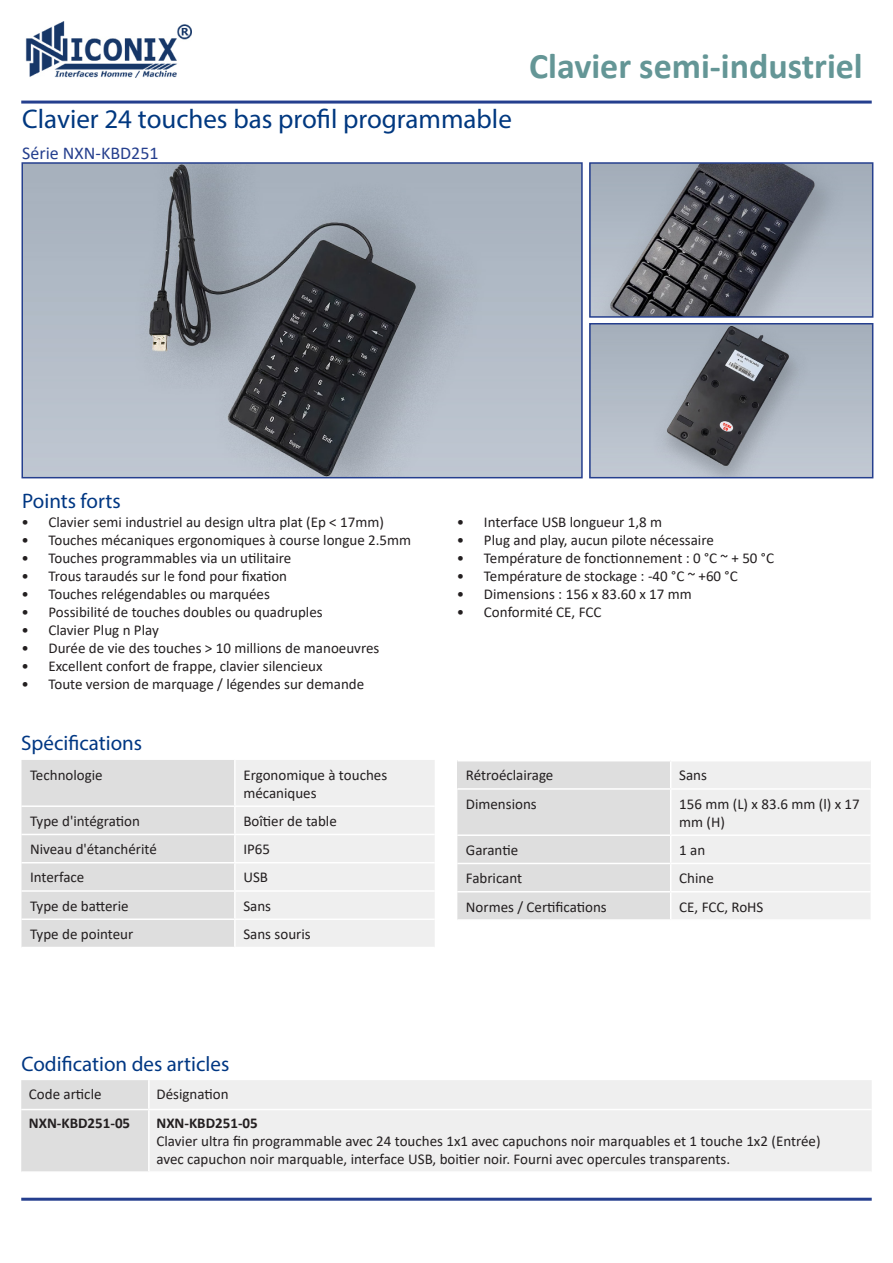
<style>
.page{position:relative;width:893px;height:1263px;background:#fff}
.page>*{position:absolute;margin:0;border:0;box-sizing:border-box;transform-origin:0 0}
.t1{font:700 36px "Calibri";color:#649696}
.t2{font:27px "Myriad Pro";color:#003880}
.t3{font:21px "Myriad Pro";color:#003783}
.t4{font:18px "Calibri";color:#253f8e}
.t5{font:15px/18px "Calibri";color:#231f20}
.t6{font:700 15px "Calibri";color:#231f20}
</style>
<div class="page">
<hr style="left:21px;top:1198px;width:851px;height:3px;background:#253f8e">
<hr style="left:21px;top:101px;width:851px;height:3px;background:#253f8e">
<img style="left:25px;top:21px;width:166px;height:57px">
<img style="left:24px;top:165px;width:556px;height:310px">
<div style="left:21px;top:162px;width:562px;height:316px;border:2px solid #253f8e"></div>
<img style="left:592px;top:165px;width:278px;height:150px">
<div style="left:589px;top:162px;width:284px;height:156px;border:2px solid #253f8e"></div>
<img style="left:592px;top:326px;width:278px;height:149px">
<div style="left:589px;top:323px;width:284px;height:155px;border:2px solid #253f8e"></div>
<div style="left:21px;top:1080px;width:127px;height:91px;background:#dedede"></div>
<div style="left:150px;top:1080px;width:722px;height:91px;background:#efefef"></div>
<hr style="left:21px;top:1109px;width:128px;height:1px;background:#fff">
<hr style="left:149px;top:1109px;width:723px;height:1px;background:#fff">
<svg style="left:21px;top:760px;width:414px;height:187px"></svg>
<hr style="left:234px;top:760px;width:2px;height:45px;background:#fff">
<hr style="left:21px;top:805px;width:214px;height:2px;background:#fff">
<hr style="left:234px;top:807px;width:2px;height:27px;background:#fff">
<hr style="left:235px;top:805px;width:200px;height:2px;background:#fff">
<hr style="left:21px;top:834px;width:214px;height:1px;background:#fff">
<hr style="left:234px;top:835px;width:2px;height:27px;background:#fff">
<hr style="left:235px;top:834px;width:200px;height:1px;background:#fff">
<hr style="left:21px;top:862px;width:214px;height:1px;background:#fff">
<hr style="left:21px;top:890px;width:214px;height:2px;background:#fff">
<hr style="left:234px;top:863px;width:2px;height:27px;background:#fff">
<hr style="left:234px;top:892px;width:2px;height:26px;background:#fff">
<hr style="left:234px;top:920px;width:2px;height:27px;background:#fff">
<hr style="left:235px;top:862px;width:200px;height:1px;background:#fff">
<hr style="left:235px;top:890px;width:200px;height:2px;background:#fff">
<hr style="left:21px;top:918px;width:214px;height:2px;background:#fff">
<hr style="left:235px;top:918px;width:200px;height:2px;background:#fff">
<svg style="left:457px;top:761px;width:414px;height:158px"></svg>
<hr style="left:671px;top:834px;width:200px;height:2px;background:#fff">
<hr style="left:457px;top:863px;width:214px;height:1px;background:#fff">
<hr style="left:457px;top:891px;width:214px;height:1px;background:#fff">
<hr style="left:671px;top:863px;width:200px;height:1px;background:#fff">
<hr style="left:671px;top:891px;width:200px;height:1px;background:#fff">
<p class="t2" style="left:22px;top:102px;width:491px">Clavier 24 touches bas profil programmable</p>
<p class="t4" style="left:22px;top:140px;width:138px">Série NXN-KBD251</p>
<p class="t1" style="left:529px;top:41px;width:335px">Clavier semi-industriel</p>
<p class="t3" style="left:22px;top:488px;width:100px">Points forts</p>
<p class="t5" style="left:21px;top:513px;width:364px">• Clavier semi industriel au design ultra plat (Ep &lt; 17mm)</p>
<p class="t5" style="left:21px;top:531px;width:391px">• Touches mécaniques ergonomiques à course longue 2.5mm</p>
<p class="t5" style="left:21px;top:549px;width:271px">• Touches programmables via un utilitaire</p>
<p class="t5" style="left:21px;top:567px;width:267px">• Trous taraudés sur le fond pour fixation</p>
<p class="t5" style="left:21px;top:585px;width:250px">• Touches relégendables ou marquées</p>
<p class="t5" style="left:21px;top:603px;width:303px">• Possibilité de touches doubles ou quadruples</p>
<p class="t5" style="left:21px;top:621px;width:139px">• Clavier Plug n Play</p>
<p class="t5" style="left:21px;top:639px;width:359px">• Durée de vie des touches &gt; 10 millions de manoeuvres</p>
<p class="t5" style="left:21px;top:657px;width:303px">• Excellent confort de frappe, clavier silencieux</p>
<p class="t5" style="left:21px;top:675px;width:344px">• Toute version de marquage / légendes sur demande</p>
<p class="t3" style="left:21px;top:730px;width:122px">Spécifications</p>
<p class="t5" style="left:30px;top:765px;width:74px">Technologie</p>
<p class="t5" style="left:243px;top:765px;width:145px">Ergonomique à touches</p>
<p class="t5" style="left:243px;top:783px;width:75px">mécaniques</p>
<p class="t5" style="left:30px;top:812px;width:112px">Type d'intégration</p>
<p class="t5" style="left:243px;top:812px;width:95px">Boîtier de table</p>
<p class="t5" style="left:30px;top:840px;width:128px">Niveau d'étanchérité</p>
<p class="t5" style="left:243px;top:840px;width:28px">IP65</p>
<p class="t5" style="left:30px;top:868px;width:56px">Interface</p>
<p class="t5" style="left:243px;top:868px;width:26px">USB</p>
<p class="t5" style="left:30px;top:896px;width:100px">Type de batterie</p>
<p class="t5" style="left:243px;top:896px;width:29px">Sans</p>
<p class="t5" style="left:30px;top:925px;width:105px">Type de pointeur</p>
<p class="t5" style="left:243px;top:925px;width:69px">Sans souris</p>
<p class="t3" style="left:21px;top:1051px;width:209px">Codification des articles</p>
<p class="t5" style="left:457px;top:513px;width:207px">• Interface USB longueur 1,8 m</p>
<p class="t5" style="left:457px;top:531px;width:258px">• Plug and play, aucun pilote nécessaire</p>
<p class="t5" style="left:457px;top:549px;width:319px">• Température de fonctionnement : 0 °C ~ + 50 °C</p>
<p class="t5" style="left:457px;top:567px;width:282px">• Température de stockage : -40 °C ~ +60 °C</p>
<p class="t5" style="left:457px;top:585px;width:236px">• Dimensions : 156 x 83.60 x 17 mm</p>
<p class="t5" style="left:457px;top:603px;width:146px">• Conformité CE, FCC</p>
<p class="t5" style="left:466px;top:766px;width:89px">Rétroéclairage</p>
<p class="t5" style="left:679px;top:766px;width:29px">Sans</p>
<p class="t5" style="left:466px;top:794px;width:72px">Dimensions</p>
<p class="t5" style="left:679px;top:794px;width:182px">156 mm (L) x 83.6 mm (l) x 17 mm (H)</p>
<p class="t5" style="left:466px;top:841px;width:54px">Garantie</p>
<p class="t5" style="left:679px;top:841px;width:28px">1 an</p>
<p class="t5" style="left:466px;top:869px;width:58px">Fabricant</p>
<p class="t5" style="left:679px;top:869px;width:36px">Chine</p>
<p class="t5" style="left:466px;top:897px;width:142px">Normes / Certifications</p>
<p class="t5" style="left:679px;top:897px;width:86px">CE, FCC, RoHS</p>
<p class="t5" style="left:29px;top:1085px;width:74px">Code article</p>
<p class="t5" style="left:156px;top:1085px;width:74px">Désignation</p>
<p class="t6" style="left:29px;top:1113px;width:103px">NXN-KBD251-05</p>
<p class="t6" style="left:156px;top:1113px;width:103px">NXN-KBD251-05</p>
<p class="t5" style="left:156px;top:1132px;width:666px">Clavier ultra fin programmable avec 24 touches 1x1 avec capuchons noir marquables et 1 touche 1x2 (Entrée)</p>
<p class="t5" style="left:156px;top:1150px;width:575px">avec capuchon noir marquable, interface USB, boitier noir. Fourni avec opercules transparents.</p>
</div>
